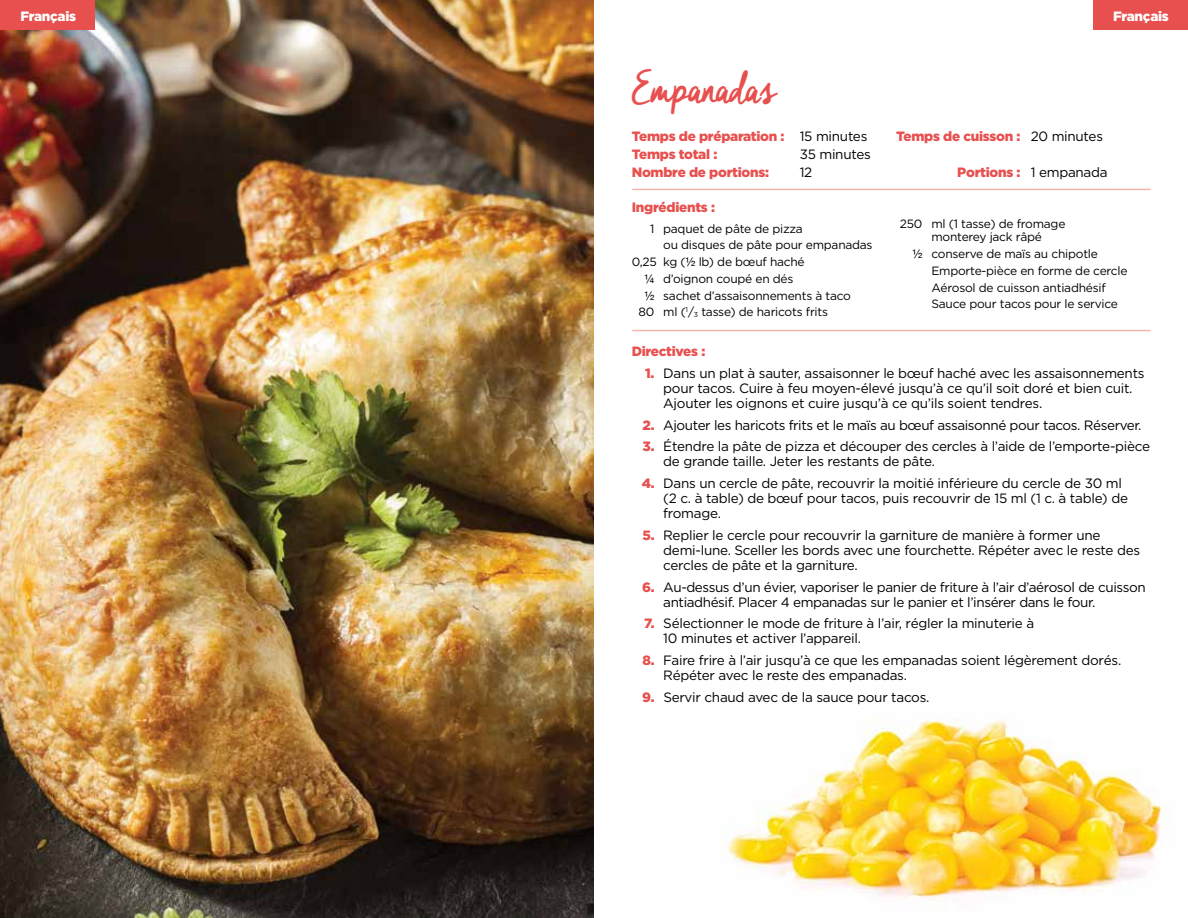
<style>
.page{position:relative;width:1188px;height:918px;background:#fff}
.page>*{position:absolute;margin:0;border:0;box-sizing:border-box;transform-origin:0 0}
.t1{font:45px "Cheddar Jack";letter-spacing:-.045em;color:#e7504e}
.t2{font:13.5px/15px "Gotham";letter-spacing:-.02em;color:#000}
.t3{font:900 13.5px "Gotham";letter-spacing:-.02em;color:#e7504e}
.t4{font:900 13.5px "Gotham";letter-spacing:-.02em;color:#fff}
.t5{font:12px/16.8px "Gotham";letter-spacing:-.02em;color:#000}
.s1{font-weight:400;color:#000}
.s2{font-family:"Helvetica Neue"}
.s3{font-weight:900;color:#e7504e}
</style>
<div class="page">
<img style="left:0;top:0;width:594px;height:918px">
<div style="left:0;top:0;width:94px;height:29px;background:#e7504e"></div>
<img style="left:723px;top:719px;width:450px;height:191px">
<hr style="left:632px;top:189px;width:519px;height:1px;background:#f4b6a7">
<hr style="left:632px;top:330px;width:519px;height:1px;background:#f4b6a7">
<div style="left:1093px;top:0;width:95px;height:29px;background:#e7504e"></div>
<p class="t4" style="left:20px;top:8px;width:57px">Français</p>
<p class="t4" style="left:1113px;top:8px;width:57px">Français</p>
<h1 class="t1" style="left:632px;top:65px;width:146px">Empanadas</h1>
<p class="t3" style="left:632px;top:129px;width:237px">Temps de préparation : <span class="s1">15 minutes</span></p>
<p class="t3" style="left:896px;top:129px;width:208px">Temps de cuisson : <span class="s1">20 minutes</span></p>
<p class="t3" style="left:632px;top:147px;width:87px">Temps total :</p>
<p class="t2" style="left:800px;top:147px;width:73px">35 minutes</p>
<p class="t3" style="left:632px;top:165px;width:139px">Nombre de portions:</p>
<p class="t2" style="left:800px;top:165px;width:14px">12</p>
<p class="t3" style="left:957px;top:165px;width:152px">Portions : <span class="s1">1 empanada</span></p>
<p class="t3" style="left:632px;top:200px;width:85px">Ingrédients :</p>
<p class="t5" style="left:650px;top:220px;width:154px">1 paquet de pâte de pizza</p>
<p class="t5" style="left:663px;top:236px;width:211px">ou disques de pâte pour empanadas</p>
<p class="t5" style="left:632px;top:253px;width:175px">0,25 kg (<span class="s2">½</span> lb) de bœuf haché</p>
<p class="t5" style="left:644px;top:270px;width:151px"><span class="s2">¼</span> d’oignon coupé en dés</p>
<p class="t5" style="left:644px;top:287px;width:208px"><span class="s2">½</span> sachet d’assaisonnements à taco</p>
<p class="t5" style="left:639px;top:303px;width:191px">80 ml (<sup>1</sup>/<sub>3</sub> tasse) de haricots frits</p>
<p class="t5" style="left:931px;top:217px;width:136px;line-height:13.5px;text-indent:-32px">250 ml (1 tasse) de fromage monterey jack râpé</p>
<p class="t5" style="left:931px;top:245px;width:198px;text-indent:-19px"><span class="s2">½</span> conserve de maïs au chipotle<br>Emporte-pièce en forme de cercle<br>Aérosol de cuisson antiadhésif<br>Sauce pour tacos pour le service</p>
<p class="t3" style="left:632px;top:344px;width:75px">Directives :</p>
<p class="t2" style="left:663px;top:365px;width:483px;text-indent:-18px"><span class="s3">1.</span> Dans un plat à sauter, assaisonner le bœuf haché avec les assaisonnements pour tacos. Cuire à feu moyen-élevé jusqu’à ce qu’il soit doré et bien cuit.<br>Ajouter les oignons et cuire jusqu’à ce qu’ils soient tendres.</p>
<p class="t2" style="left:643px;top:417px;width:501px"><span class="s3">2.</span> Ajouter les haricots frits et le maïs au bœuf assaisonné pour tacos. Réserver.</p>
<p class="t2" style="left:663px;top:439px;width:488px;text-indent:-21px"><span class="s3">3.</span> Étendre la pâte de pizza et découper des cercles à l’aide de l’emporte-pièce de grande taille. Jeter les restants de pâte.</p>
<p class="t2" style="left:663px;top:476px;width:466px;text-indent:-22px"><span class="s3">4.</span> Dans un cercle de pâte, recouvrir la moitié inférieure du cercle de 30 ml (2 c. à table) de bœuf pour tacos, puis recouvrir de 15 ml (1 c. à table) de fromage.</p>
<p class="t2" style="left:663px;top:527px;width:478px;text-indent:-21px"><span class="s3">5.</span> Replier le cercle pour recouvrir la garniture de manière à former une demi-lune. Sceller les bords avec une fourchette. Répéter avec le reste des cercles de pâte et la garniture.</p>
<p class="t2" style="left:663px;top:579px;width:484px;text-indent:-21px"><span class="s3">6.</span> Au-dessus d’un évier, vaporiser le panier de friture à l’air d’aérosol de cuisson antiadhésif. Placer 4 empanadas sur le panier et l’insérer dans le four.</p>
<p class="t2" style="left:663px;top:616px;width:372px;text-indent:-19px"><span class="s3">7.</span> Sélectionner le mode de friture à l’air, régler la minuterie à<br>10 minutes et activer l’appareil.</p>
<p class="t2" style="left:663px;top:653px;width:460px;text-indent:-21px"><span class="s3">8.</span> Faire frire à l’air jusqu’à ce que les empanadas soient légèrement dorés.<br>Répéter avec le reste des empanadas.</p>
<p class="t2" style="left:642px;top:689px;width:289px"><span class="s3">9.</span> Servir chaud avec de la sauce pour tacos.</p>
</div>
